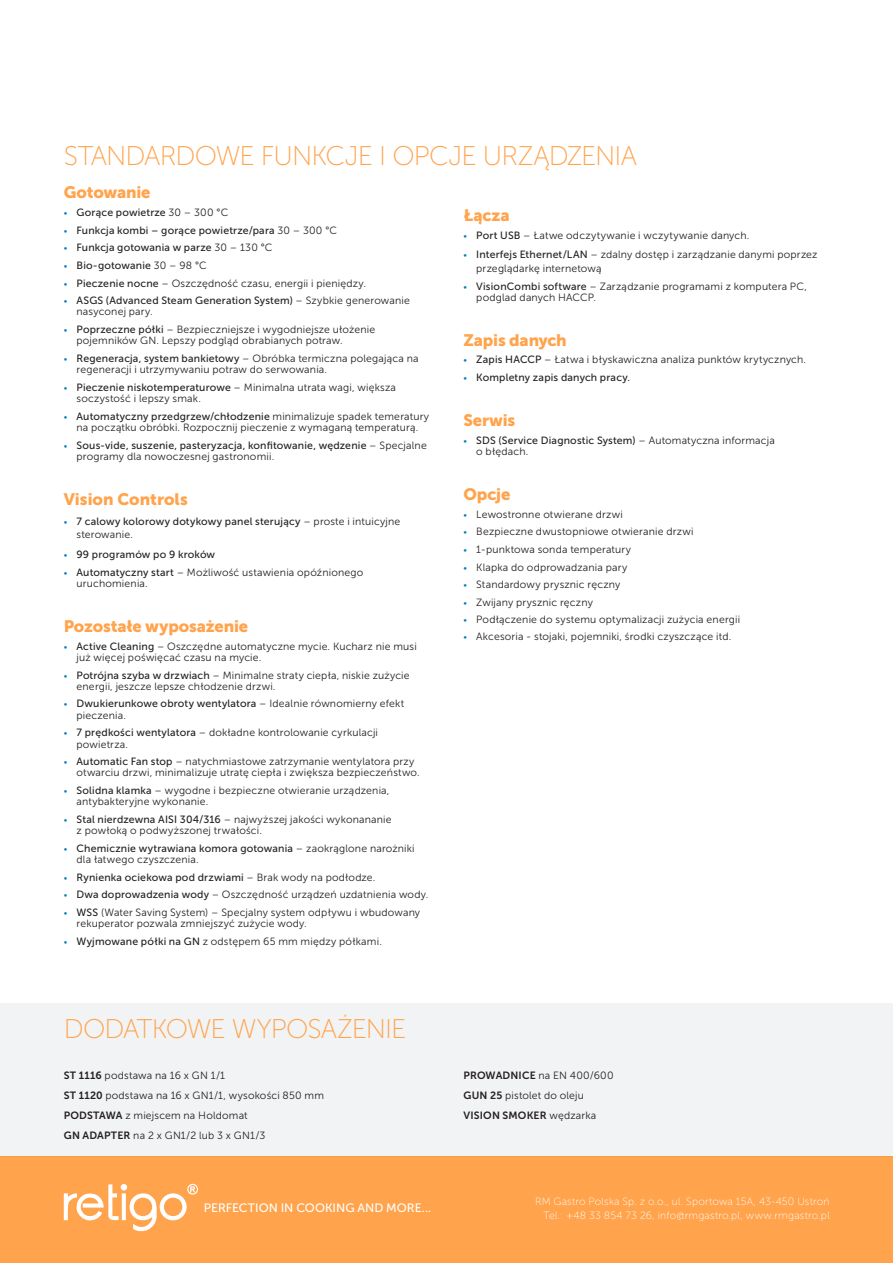
<style>
.page{position:relative;width:893px;height:1263px;background:#fff}
.page>*{position:absolute;margin:0;border:0;box-sizing:border-box;transform-origin:0 0}
.t1{font:27px "Museo Sans 100";letter-spacing:-.035em;color:#ffa34c}
.t2{font:16.5px "Museo Sans 900";letter-spacing:-.01em;color:#ffa34c}
.t3{font:12.15px "Museo Sans 500";color:#fff}
.Text{font:10.5px/11.2px "Museo Sans 300";letter-spacing:.015em;color:#231f20}
.t4{font:10.5px/11.2px "Museo Sans 500";letter-spacing:.02em;color:#231f20}
.t5{font:10.5px/13.5px "Museo Sans 100";letter-spacing:.02em;color:#fff;text-align:right}
.Text-2{font:10.5px "Museo Sans 700";letter-spacing:.015em;color:#231f20}
.s1{font-family:"Museo Sans 300";font-size:9px;color:#007cc2}
.s2{font-family:"Museo Sans 300"}
.s3{font-size:9px;color:#007cc2}
.s4{font-family:"Museo Sans 500"}
.s5{font-family:"Museo Sans 700"}
</style>
<div class="page">
<div style="left:0;top:1157px;width:893px;height:106px;background:#ffa34c"></div>
<svg style="left:64px;top:1184px;width:134px;height:48px"></svg>
<div style="left:0;top:1003px;width:893px;height:154px;background:#f2f3f4"></div>
<h2 class="t1" style="left:64px;top:141px;width:575px">STANDARDOWE FUNKCJE I OPCJE URZĄDZENIA</h2>
<h3 class="t2" style="left:64px;top:183px;width:88px">Gotowanie</h3>
<p class="t4" style="left:64px;top:207px;width:166px"><span class="s1">•</span> Gorące powietrze <span class="s2">30 – 300 °C</span></p>
<p class="t4" style="left:64px;top:224px;width:275px"><span class="s1">•</span> Funkcja kombi – gorące powietrze/para <span class="s2">30 – 300 °C</span></p>
<p class="t4" style="left:64px;top:242px;width:210px"><span class="s1">•</span> Funkcja gotowania w parze <span class="s2">30 – 130 °C</span></p>
<p class="t4" style="left:64px;top:260px;width:145px"><span class="s1">•</span> Bio-gotowanie <span class="s2">30 – 98 °C</span></p>
<p class="Text" style="left:64px;top:277px;width:304px"><span class="s3">•</span> <span class="s4">Pieczenie nocne</span> – Oszczędność czasu, energii i pieniędzy.</p>
<p class="t4" style="left:77px;top:295px;width:335px;text-indent:-13px"><span class="s1">•</span> ASGS (Advanced Steam Generation System) <span class="s2">– Szybkie generowanie nasyconej pary.</span></p>
<p class="Text" style="left:77px;top:324px;width:300px;text-indent:-13px"><span class="s3">•</span> <span class="s4">Poprzeczne półki</span> – Bezpieczniejsze i wygodniejsze ułożenie pojemników GN. Lepszy podgląd obrabianych potraw.</p>
<p class="Text" style="left:77px;top:353px;width:344px;text-indent:-13px"><span class="s3">•</span> <span class="s4">Regeneracja, system bankietowy</span> – Obróbka termiczna polegająca na regeneracji i utrzymywaniu potraw do serwowania.</p>
<p class="Text" style="left:77px;top:382px;width:321px;text-indent:-13px"><span class="s3">•</span> <span class="s4">Pieczenie niskotemperaturowe</span> – Minimalna utrata wagi, większa soczystość i lepszy smak.</p>
<p class="Text" style="left:64px;top:411px;width:367px;text-align:center"><span class="s3">•</span> <span class="s4">Automatyczny przedgrzew/chłodzenie</span> minimalizuje spadek temeratury na początku obróbki. Rozpocznij pieczenie z wymaganą temperaturą.</p>
<p class="t4" style="left:77px;top:439px;width:352px;text-indent:-13px"><span class="s1">•</span> Sous-vide, suszenie, pasteryzacja, konfitowanie, wędzenie <span class="s2">– Specjalne programy dla nowoczesnej gastronomii.</span></p>
<h3 class="t2" style="left:64px;top:490px;width:126px">Vision Controls</h3>
<p class="t4" style="left:77px;top:514px;width:325px;line-height:13.5px;text-indent:-13px"><span class="s1">•</span> 7 calowy kolorowy dotykowy panel sterujący <span class="s2">– proste i intuicyjne sterowanie.</span></p>
<p class="t4" style="left:64px;top:549px;width:153px"><span class="s1">•</span> 99 programów po 9 kroków</p>
<p class="Text" style="left:77px;top:567px;width:288px;text-indent:-13px"><span class="s3">•</span> <span class="s4">Automatyczny start</span> – Możliwość ustawienia opóźnionego uruchomienia.</p>
<h3 class="t2" style="left:64px;top:617px;width:186px">Pozostałe wyposażenie</h3>
<p class="Text" style="left:77px;top:640px;width:342px;text-indent:-13px"><span class="s3">•</span> <span class="s4">Active Cleaning</span> – Oszczędne automatyczne mycie. Kucharz nie musi już więcej poświęcać czasu na mycie.</p>
<p class="Text" style="left:77px;top:669px;width:335px;text-indent:-13px"><span class="s3">•</span> <span class="s4">Potrójna szyba w drzwiach</span> – Minimalne straty ciepła, niskie zużycie energii, jeszcze lepsze chłodzenie drzwi.</p>
<p class="Text" style="left:77px;top:698px;width:329px;text-indent:-13px"><span class="s3">•</span> <span class="s4">Dwukierunkowe obroty wentylatora</span> – Idealnie równomierny efekt pieczenia.</p>
<p class="Text" style="left:77px;top:727px;width:303px;text-indent:-13px"><span class="s3">•</span> <span class="s4">7 prędkości wentylatora</span> – dokładne kontrolowanie cyrkulacji powietrza.</p>
<p class="Text" style="left:77px;top:756px;width:345px;text-indent:-13px"><span class="s3">•</span> <span class="s4">Automatic Fan stop</span> – natychmiastowe zatrzymanie wentylatora przy otwarciu drzwi, minimalizuje utratę ciepła i zwiększa bezpieczeństwo.</p>
<p class="Text" style="left:77px;top:785px;width:314px;text-indent:-13px"><span class="s3">•</span> <span class="s4">Solidna klamka</span> – wygodne i bezpieczne otwieranie urządzenia, antybakteryjne wykonanie.</p>
<p class="Text" style="left:77px;top:814px;width:317px;text-indent:-13px"><span class="s3">•</span> <span class="s4">Stal nierdzewna AISI 304/316</span> – najwyższej jakości wykonananie z powłoką o podwyższonej trwałości.</p>
<p class="Text" style="left:77px;top:843px;width:340px;text-indent:-13px"><span class="s3">•</span> <span class="s4">Chemicznie wytrawiana komora gotowania</span> – zaokrąglone narożniki dla łatwego czyszczenia.</p>
<p class="t4" style="left:64px;top:871px;width:313px"><span class="s1">•</span> Rynienka ociekowa pod drzwiami <span class="s2">– Brak wody na podłodze.</span></p>
<p class="Text" style="left:64px;top:889px;width:366px"><span class="s3">•</span> <span class="s4">Dwa doprowadzenia wody</span> – Oszczędność urządzeń uzdatnienia wody.</p>
<p class="Text" style="left:77px;top:907px;width:345px;text-indent:-13px"><span class="s3">•</span> <span class="s4">WSS</span> (Water Saving System) – Specjalny system odpływu i wbudowany rekuperator pozwala zmniejszyć zużycie wody.</p>
<p class="Text" style="left:64px;top:936px;width:320px"><span class="s3">•</span> <span class="s4">Wyjmowane półki na GN</span> z odstępem 65 mm między półkami.</p>
<h3 class="t2" style="left:463px;top:206px;width:48px">Łącza</h3>
<p class="Text" style="left:463px;top:229px;width:287px"><span class="s3">•</span> <span class="s4">Port USB</span> – Łatwe odczytywanie i wczytywanie danych.</p>
<p class="Text" style="left:476px;top:248px;width:343px;line-height:13.5px;text-indent:-13px"><span class="s3">•</span> <span class="s4">Interfejs Ethernet/LAN</span> – zdalny dostęp i zarządzanie danymi poprzez przeglądarkę internetową</p>
<p class="Text" style="left:476px;top:280px;width:332px;text-indent:-13px"><span class="s3">•</span> <span class="s4">VisionCombi software</span> – Zarządzanie programami z komputera PC, podglad danych HACCP.</p>
<h3 class="t2" style="left:463px;top:331px;width:105px">Zapis danych</h3>
<p class="Text" style="left:463px;top:354px;width:344px"><span class="s3">•</span> <span class="s4">Zapis HACCP</span> – Łatwa i błyskawiczna analiza punktów krytycznych.</p>
<p class="t4" style="left:463px;top:372px;width:168px"><span class="s1">•</span> Kompletny zapis danych pracy.</p>
<h3 class="t2" style="left:463px;top:411px;width:53px">Serwis</h3>
<p class="Text" style="left:476px;top:435px;width:300px;text-indent:-13px"><span class="s3">•</span> <span class="s4">SDS (Service Diagnostic System)</span> – Automatyczna informacja o błędach.</p>
<h3 class="t2" style="left:463px;top:485px;width:48px">Opcje</h3>
<p class="Text" style="left:463px;top:508px;width:161px"><span class="s3">•</span> Lewostronne otwierane drzwi</p>
<p class="Text" style="left:463px;top:526px;width:232px"><span class="s3">•</span> Bezpieczne dwustopniowe otwieranie drzwi</p>
<p class="Text" style="left:463px;top:544px;width:169px"><span class="s3">•</span> 1-punktowa sonda temperatury</p>
<p class="Text" style="left:463px;top:561px;width:165px"><span class="s3">•</span> Klapka do odprowadzania pary</p>
<p class="Text" style="left:463px;top:579px;width:158px"><span class="s3">•</span> Standardowy prysznic ręczny</p>
<p class="Text" style="left:463px;top:597px;width:131px"><span class="s3">•</span> Zwijany prysznic ręczny</p>
<p class="Text" style="left:463px;top:614px;width:278px"><span class="s3">•</span> Podłączenie do systemu optymalizacji zużycia energii</p>
<p class="Text" style="left:463px;top:631px;width:269px"><span class="s3">•</span> Akcesoria - stojaki, pojemniki, środki czyszczące itd.</p>
<h2 class="t1" style="left:64px;top:1015px;width:344px">DODATKOWE WYPOSAŻENIE</h2>
<p class="Text" style="left:64px;top:1070px;width:163px"><span class="s5">ST 1116</span> podstawa na 16 x GN 1/1</p>
<p class="Text" style="left:64px;top:1090px;width:262px"><span class="s5">ST 1120</span> podstawa na 16 x GN1/1, wysokości 850 mm</p>
<p class="Text" style="left:64px;top:1110px;width:185px"><span class="s5">PODSTAWA</span> z miejscem na Holdomat</p>
<p class="Text" style="left:64px;top:1130px;width:203px"><span class="s5">GN ADAPTER</span> na 2 x GN1/2 lub 3 x GN1/3</p>
<p class="Text" style="left:463px;top:1070px;width:152px"><span class="s5">PROWADNICE</span> na EN 400/600</p>
<p class="Text" style="left:463px;top:1090px;width:122px"><span class="s5">GUN 25</span> pistolet do oleju</p>
<p class="Text-2" style="left:463px;top:1110px;width:134px">VISION SMOKER <span class="s2">wędzarka</span></p>
<p class="t3" style="left:204px;top:1201px;width:229px">PERFECTION IN COOKING AND MORE...</p>
<p class="t5" style="left:535px;top:1195px;width:296px">RM Gastro Polska Sp. z o.o., ul. Sportowa 15A, 43-450 Ustroń<br>Tel.: +48 33 854 73 26, info@rmgastro.pl, www.rmgastro.pl</p>
</div>
